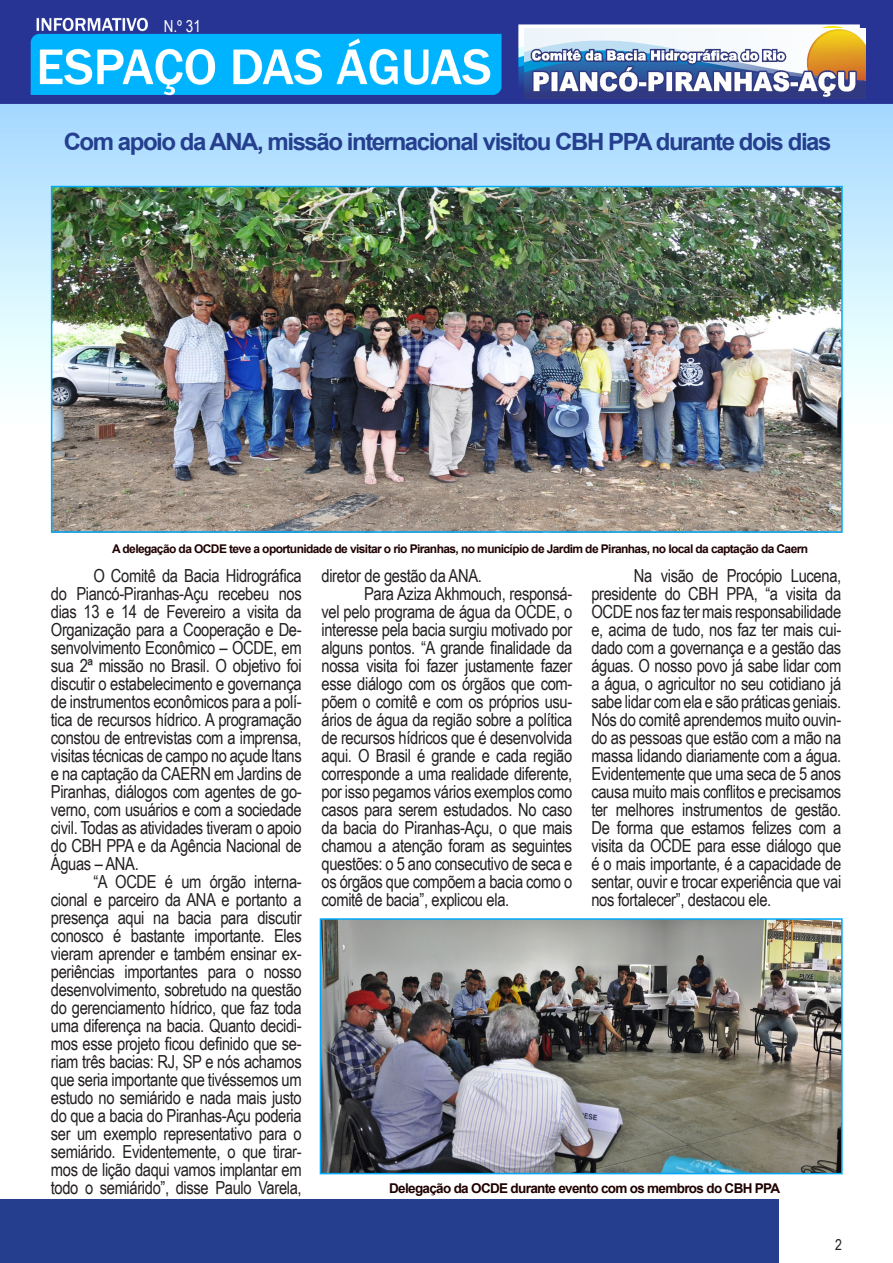
<style>
.page{position:relative;width:893px;height:1263px;background:#fff}
.page>*{position:absolute;margin:0;border:0;box-sizing:border-box;transform-origin:0 0}
.t1{font:700 23.7px "Arial";letter-spacing:-.06em;color:#253f8e}
.Corpo_do_Texto{font:18px/18px "Arial Narrow";letter-spacing:-.02em;color:#231f20;text-align:justify}
.t2{font:16.5px "Arial Narrow";color:#fff}
.t3{font:15px "Arial Narrow";color:#231f20}
.t4{font:700 13.5px "Arial";letter-spacing:-.05em;color:#1f0000}
.t5{font:700 12px "Arial";letter-spacing:-.05em;color:#1f0000}
</style>
<div class="page">
<img style="left:0;top:0;width:893px;height:1160px">
<img style="left:524px;top:29px;width:342px;height:70px">
<img style="left:54px;top:189px;width:786px;height:341px">
<div style="left:51px;top:186px;width:792px;height:347px;border:2px solid #00a9f9"></div>
<div style="left:0;top:1199px;width:779px;height:64px;background:#253f8e"></div>
<img style="left:323px;top:921px;width:517px;height:250px">
<div style="left:320px;top:918px;width:523px;height:256px;border:2px solid #00a9f9"></div>
<p class="t2" style="left:164px;top:14px;width:39px">N.º 31</p>
<p class="t1" style="left:64px;top:126px;width:769px">Com apoio da ANA, missão internacional visitou CBH PPA durante dois dias</p>
<p class="t5" style="left:112px;top:541px;width:697px">A delegação da OCDE teve a oportunidade de visitar o rio Piranhas, no município de Jardim de Piranhas, no local da captação da Caern</p>
<p class="Corpo_do_Texto" style="left:51px;top:566px;width:252px;text-indent:43px">O Comitê da Bacia Hidrográfica do Piancó-Piranhas-Açu recebeu nos dias 13 e 14 de Fevereiro a visita da Organização para a Cooperação e De&shy;senvolvimento Econômico – OCDE, em sua 2ª missão no Brasil. O objetivo foi discutir o estabelecimento e governança de instrumentos econômicos para a polí&shy;tica de recursos hídrico. A programação constou de entrevistas com a imprensa, visitas técnicas de campo no açude Itans e na captação da CAERN em Jardins de Piranhas, diálogos com agentes de go&shy;verno, com usuários e com a sociedade civil. Todas as atividades tiveram o apoio do CBH PPA e da Agência Nacional de Águas – ANA.</p>
<p class="Corpo_do_Texto" style="left:51px;top:872px;width:252px;text-indent:43px">“A OCDE é um órgão interna&shy;cional e parceiro da ANA e portanto a presença aqui na bacia para discutir conosco é bastante importante. Eles vieram aprender e também ensinar ex&shy;periências importantes para o nosso desenvolvimento, sobretudo na questão do gerenciamento hídrico, que faz toda uma diferença na bacia. Quanto decidi&shy;mos esse projeto ficou definido que se&shy;riam três bacias: RJ, SP e nós achamos que seria importante que tivéssemos um estudo no semiárido e nada mais justo do que a bacia do Piranhas-Açu poderia ser um exemplo representativo para o semiárido. Evidentemente, o que tirar&shy;mos de lição daqui vamos implantar em todo o semiárido”, disse Paulo Varela,</p>
<p class="Corpo_do_Texto" style="left:321px;top:566px;width:162px">diretor de gestão da ANA.</p>
<p class="Corpo_do_Texto" style="left:321px;top:584px;width:252px;text-indent:43px">Para Aziza Akhmouch, responsá&shy;vel pelo programa de água da OCDE, o interesse pela bacia surgiu motivado por alguns pontos. “A grande finalidade da nossa visita foi fazer justamente fazer esse diálogo com os órgãos que com&shy;põem o comitê e com os próprios usu&shy;ários de água da região sobre a política de recursos hídricos que é desenvolvida aqui. O Brasil é grande e cada região corresponde a uma realidade diferente, por isso pegamos vários exemplos como casos para serem estudados. No caso da bacia do Piranhas-Açu, o que mais chamou a atenção foram as seguintes questões: o 5 ano consecutivo de seca e os órgãos que compõem a bacia como o comitê de bacia”, explicou ela.</p>
<p class="Corpo_do_Texto" style="left:591px;top:566px;width:251px;text-indent:43px">Na visão de Procópio Lucena, presidente do CBH PPA, “a visita da OCDE nos faz ter mais responsabilidade e, acima de tudo, nos faz ter mais cui&shy;dado com a governança e a gestão das águas. O nosso povo já sabe lidar com a água, o agricultor no seu cotidiano já sabe lidar com ela e são práticas geniais.<br>Nós do comitê aprendemos muito ouvin&shy;do as pessoas que estão com a mão na massa lidando diariamente com a água.<br>Evidentemente que uma seca de 5 anos causa muito mais conflitos e precisamos ter melhores instrumentos de gestão.<br>De forma que estamos felizes com a visita da OCDE para esse diálogo que é o mais importante, é a capacidade de sentar, ouvir e trocar experiência que vai nos fortalecer”, destacou ele.</p>
<p class="t4" style="left:389px;top:1179px;width:393px">Delegação da OCDE durante evento com os membros do CBH PPA</p>
<p class="t3" style="left:835px;top:1233px;width:8px">2</p>
</div>
